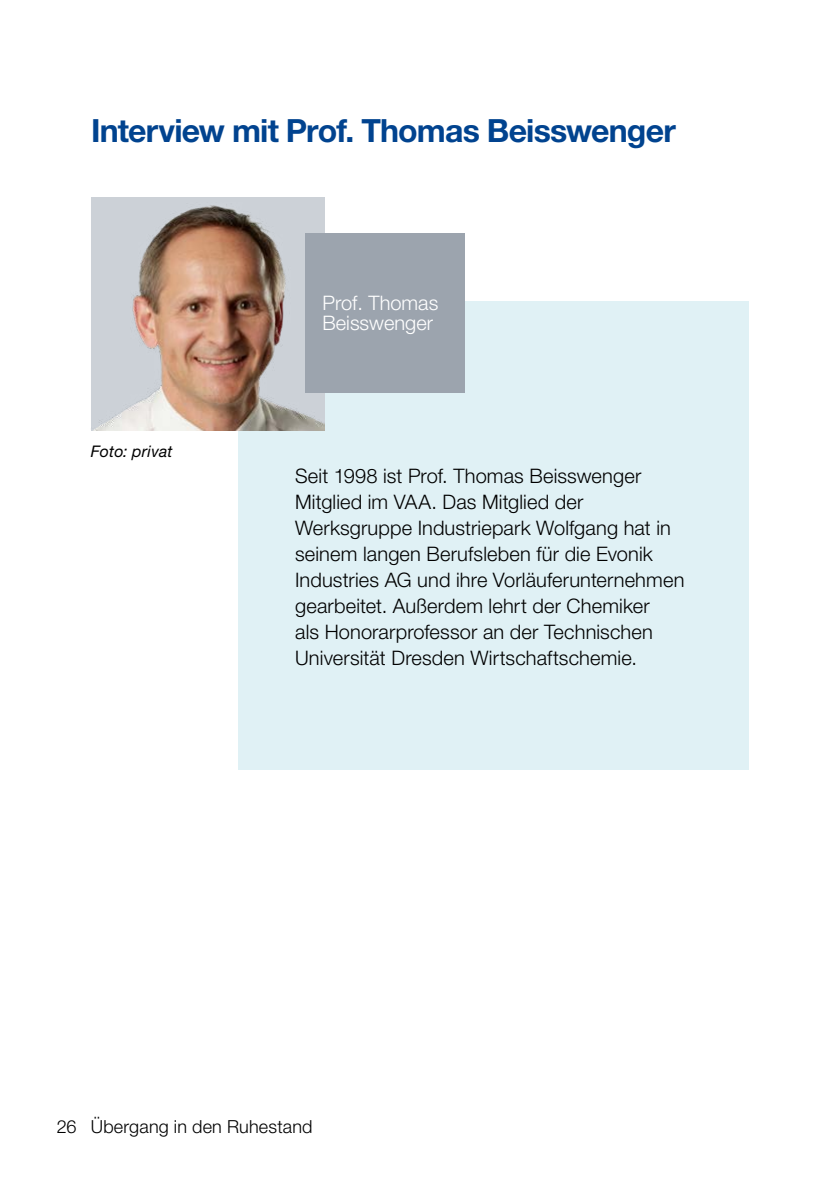
<style>
.page{position:relative;width:840px;height:1191px;background:#fff}
.page>*{position:absolute;margin:0;border:0;box-sizing:border-box;transform-origin:0 0}
.Subline_1{font:700 32px "Helvetica Neue LT Pro";letter-spacing:-.025em;color:#01438f}
.Copy{font:300 20px/26px "Helvetica Neue LT Pro";letter-spacing:.005em;color:#000}
.t1{font:300 20px "Helvetica Neue LT Pro";color:#fff}
.t2{font:300 18px "Helvetica Neue LT Pro";letter-spacing:.01em;color:#000}
.BU_links{font:italic 16px "Helvetica Neue LT Std";letter-spacing:.01em;color:#000}
</style>
<div class="page">
<div style="left:238px;top:301px;width:510px;height:468px;background:#e0f1f5"></div>
<img style="left:91px;top:197px;width:233px;height:234px">
<div style="left:304px;top:233px;width:160px;height:159px;background:#9ca4ae"></div>
<p class="Subline_1" style="left:91px;top:111px;width:586px">Interview mit Prof. Thomas Beisswenger</p>
<p class="BU_links" style="left:91px;top:442px;width:83px">Foto: privat</p>
<p class="t1" style="left:322px;top:291px;width:117px">Prof. Thomas</p>
<p class="t1" style="left:322px;top:311px;width:112px">Beisswenger</p>
<p class="Copy" style="left:295px;top:463px;width:390px">Seit 1998 ist Prof. Thomas Beisswenger Mitglied im VAA. Das Mitglied der Werksgruppe Industriepark Wolfgang hat in seinem langen Berufsleben für die Evonik Industries AG und ihre Vorläuferunternehmen gearbeitet. Außerdem lehrt der Chemiker<br>als Honorarprofessor an der Technischen Universität Dresden Wirtschaftschemie.</p>
<p class="t2" style="left:57px;top:1116px;width:257px">26 Übergang in den Ruhestand</p>
</div>
